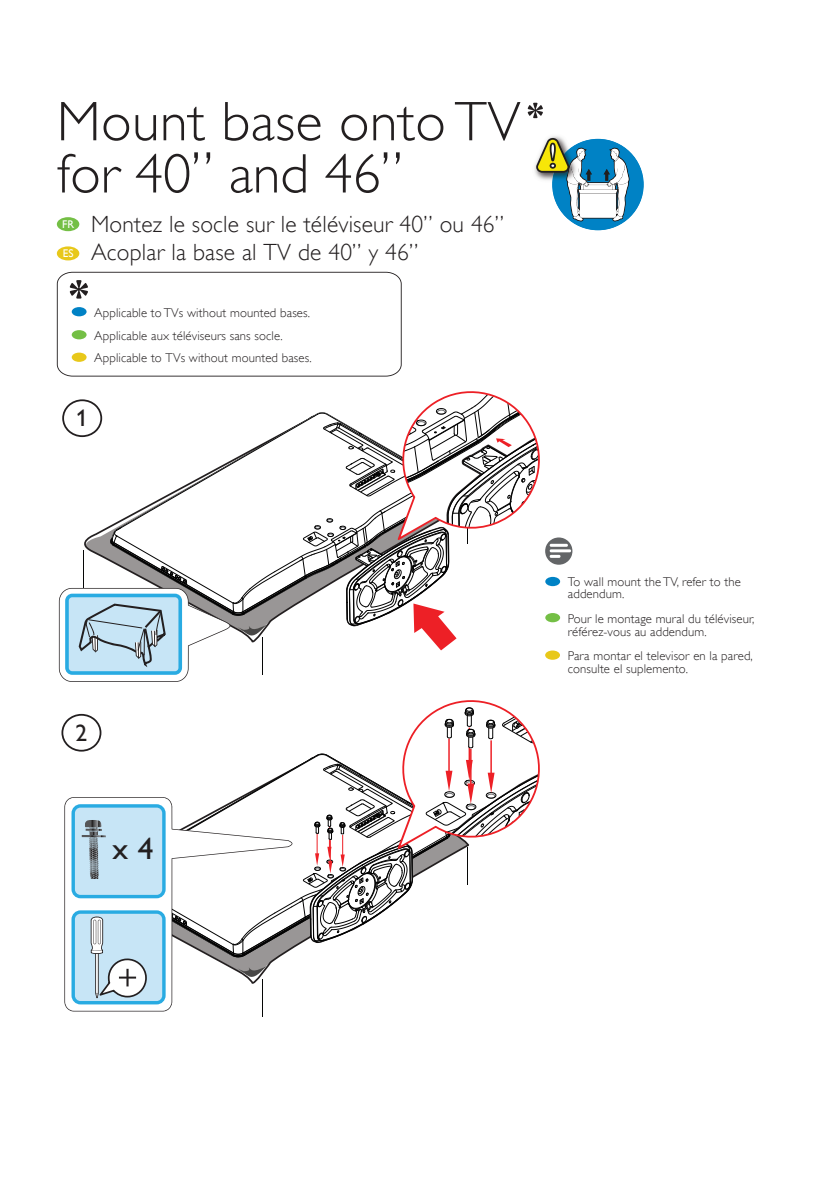
<style>
.page{position:relative;width:840px;height:1191px;background:#fff}
.page>*{position:absolute;margin:0;border:0;box-sizing:border-box;transform-origin:0 0}
.t1{font:56px/52.2px "Gill Sans Alt One WGL Light";letter-spacing:.01em;color:#231f20}
.t2{font:30.4px "Gill Sans Alt One WGL";color:#231f20;scale:1.04 1}
.t3{font:23.6px "Gill Sans Alt One WGL";color:#231f20}
.t4{font:23.4px/28.2px "Gill Sans Alt One WGL Light";letter-spacing:.01em;color:#231f20}
.t5{font:12.6px/13.2px "Gill Sans Alt One WGL Light";letter-spacing:.01em;color:#231f20}
.t6{font:11.2px "Gill Sans Alt One WGL";color:#fff}
</style>
<div class="page">
<hr style="left:262px;top:978px;width:1px;height:38px;background:#060706">
<svg style="left:64px;top:1004px;width:108px;height:7px"></svg>
<svg style="left:61px;top:700px;width:479px;height:304px"></svg>
<svg style="left:59px;top:391px;width:513px;height:291px"></svg>
<img style="left:570px;top:151px;width:73px;height:79px">
<svg style="left:536px;top:138px;width:93px;height:83px"></svg>
<div style="left:57px;top:217px;width:22px;height:14px;background:#74bf45;border-radius:50%"></div>
<div style="left:57px;top:246px;width:22px;height:14px;background:#e8c81a;border-radius:50%"></div>
<svg style="left:527px;top:103px;width:15px;height:15px"></svg>
<svg style="left:57px;top:272px;width:344px;height:104px"></svg>
<h1 class="t1" style="left:57px;top:96px;width:465px">Mount base onto TV for 40” and 46”</h1>
<p class="t6" style="left:62px;top:217px;width:13px">FR</p>
<p class="t6" style="left:63px;top:247px;width:12px">ES</p>
<h3 class="t4" style="left:91px;top:210px;width:414px">Montez le socle sur le téléviseur 40” ou 46”<br>Acoplar la base al TV de 40” y 46”</h3>
<p class="t5" style="left:94px;top:301px;width:219px;line-height:22.8px">Applicable to TVs without mounted bases.<br>Applicable aux téléviseurs sans socle.<br>Applicable to TVs without mounted bases.</p>
<h3 class="t3" style="left:76px;top:404px;width:13px">1</h3>
<h3 class="t3" style="left:76px;top:718px;width:13px">2</h3>
<h2 class="t2" style="left:113px;top:830px;width:41px">x 4</h2>
<p class="t5" style="left:567px;top:576px;width:174px;line-height:11px">To wall mount the TV, refer to the addendum.</p>
<p class="t5" style="left:567px;top:612px;width:188px">Pour le montage mural du téléviseur, référez-vous au addendum.</p>
<p class="t5" style="left:567px;top:649px;width:186px">Para montar el televisor en la pared, consulte el suplemento.</p>
</div>
